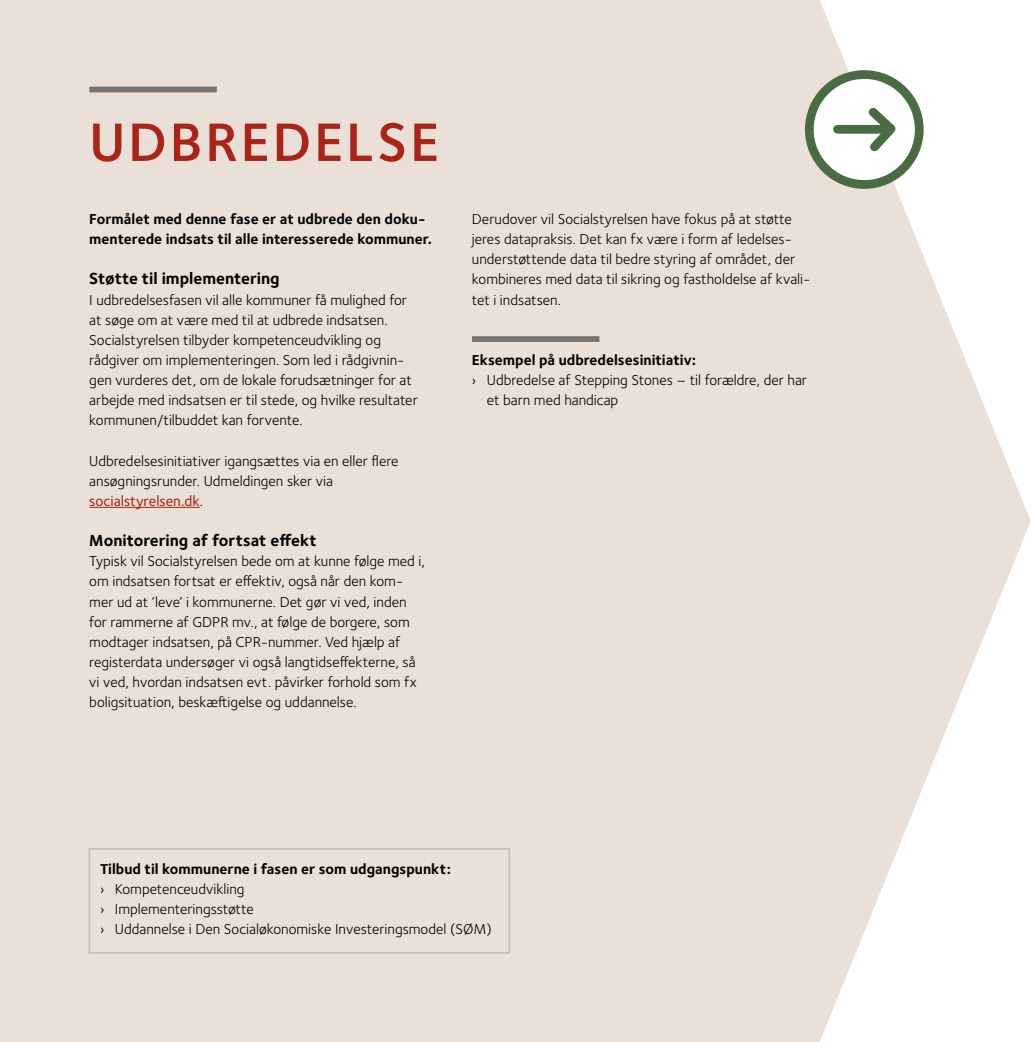
<style>
.page{position:relative;width:1032px;height:1042px;background:#ebe0d7}
.page>*{position:absolute;margin:0;border:0;box-sizing:border-box;transform-origin:0 0}
.t1{font:600 56px "Foundry Sterling";letter-spacing:.05em;color:#aa2517}
.t2{font:700 16.62px "Foundry Sterling";color:#000}
.t3{font:14.88px/20.1px "Foundry Sterling";color:#000}
.t4{font:700 14.88px/20.1px "Foundry Sterling";color:#000}
.s1{font-weight:500;color:#aa2517}
</style>
<div class="page">
<svg style="left:820px;top:0;width:212px;height:1042px"></svg>
<hr style="left:89px;top:507px;width:111px;height:1px;background:#aa2517">
<div style="left:472px;top:336px;width:127px;height:6px;background:#747373"></div>
<div style="left:89px;top:87px;width:128px;height:5px;background:#747373"></div>
<div style="left:88px;top:848px;width:422px;height:105px;border:2px solid #cabeba"></div>
<div style="left:809px;top:75px;width:110px;height:109px;background:#fff;border-radius:50%"></div>
<div style="left:837px;top:125px;width:43px;height:9px;background:#496c43"></div>
<svg style="left:861px;top:107px;width:35px;height:45px"></svg>
<div style="left:805px;top:70px;width:118px;height:119px;border:9px solid #496c43;border-radius:50%"></div>
<h2 class="t1" style="left:89px;top:109px;width:351px">UDBREDELSE</h2>
<p class="t4" style="left:89px;top:210px;width:344px">Formålet med denne fase er at udbrede den doku&shy;menterede indsats til alle interesserede kommuner.</p>
<h3 class="t2" style="left:89px;top:269px;width:192px">Støtte til implementering</h3>
<p class="t3" style="left:89px;top:290px;width:330px">I udbredelsesfasen vil alle kommuner få mulighed for at søge om at være med til at udbrede indsatsen.<br>Socialstyrelsen tilbyder kompetenceudvikling og rådgiver om implementeringen. Som led i rådgivnin&shy;gen vurderes det, om de lokale forudsætninger for at arbejde med indsatsen er til stede, og hvilke resultater kommunen/tilbuddet kan forvente.</p>
<p class="t3" style="left:89px;top:451px;width:311px">Udbredelsesinitiativer igangsættes via en eller flere ansøgningsrunder. Udmeldingen sker via <span class="s1">socialstyrelsen.dk</span>.</p>
<h3 class="t2" style="left:89px;top:530px;width:229px">Monitorering af fortsat effekt</h3>
<p class="t3" style="left:89px;top:551px;width:337px">Typisk vil Socialstyrelsen bede om at kunne følge med i, om indsatsen fortsat er effektiv, også når den kom&shy;mer ud at ’leve’ i kommunerne. Det gør vi ved, inden for rammerne af GDPR mv., at følge de borgere, som modtager indsatsen, på CPR-nummer. Ved hjælp af registerdata undersøger vi også langtidseffekterne, så vi ved, hvordan indsatsen evt. påvirker forhold som fx boligsituation, beskæftigelse og uddannelse.</p>
<p class="t3" style="left:472px;top:209px;width:340px">Derudover vil Socialstyrelsen have fokus på at støtte jeres datapraksis. Det kan fx være i form af ledelses&shy;understøttende data til bedre styring af området, der kombineres med data til sikring og fastholdelse af kvali&shy;tet i indsatsen.</p>
<p class="t4" style="left:472px;top:350px;width:226px">Eksempel på udbredelsesinitiativ:</p>
<p class="t3" style="left:487px;top:370px;width:322px;text-indent:-15px">› Udbredelse af Stepping Stones – til forældre, der har et barn med handicap</p>
<p class="t4" style="left:100px;top:859px;width:353px">Tilbud til kommunerne i fasen er som udgangspunkt:</p>
<p class="t3" style="left:100px;top:879px;width:146px">› Kompetenceudvikling</p>
<p class="t3" style="left:100px;top:899px;width:155px">› Implementeringsstøtte</p>
<p class="t3" style="left:100px;top:919px;width:393px">› Uddannelse i Den Socialøkonomiske Investeringsmodel (SØM)</p>
</div>
